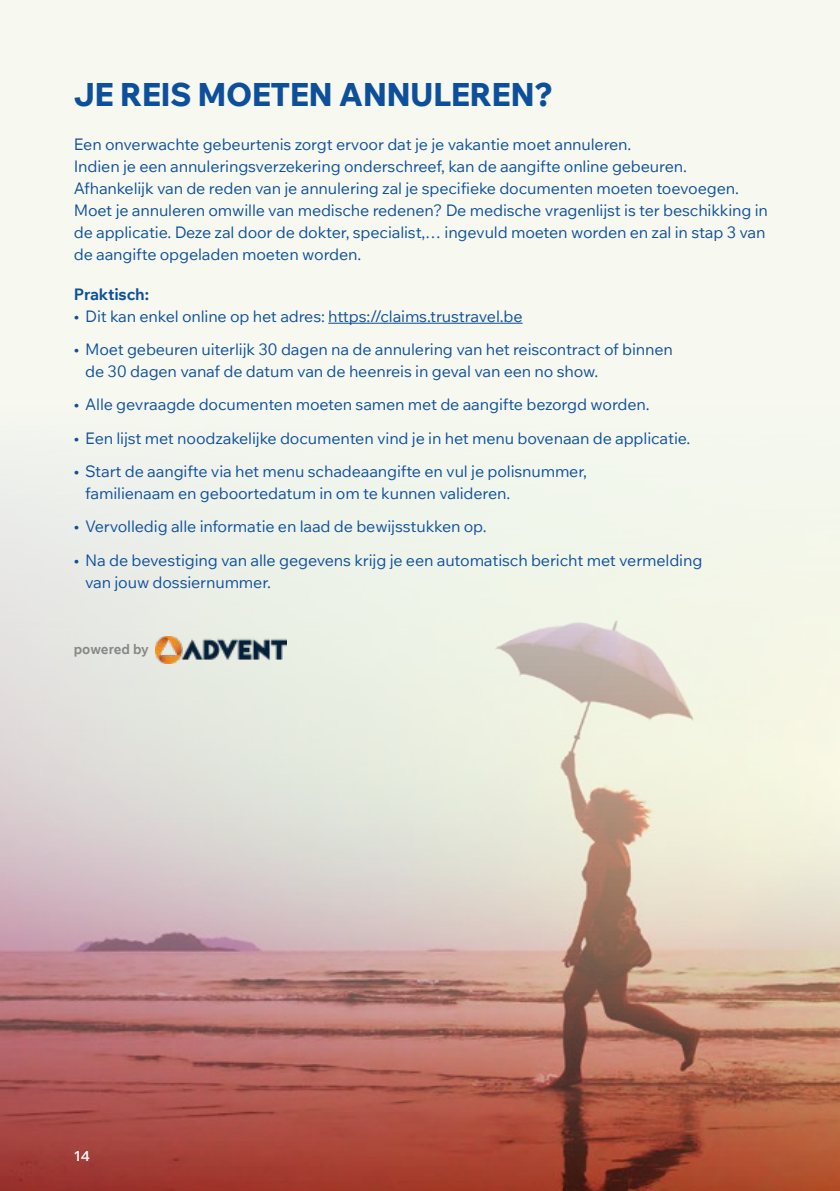
<style>
.page{position:relative;width:840px;height:1191px;background:#fff}
.page>*{position:absolute;margin:0;border:0;box-sizing:border-box;transform-origin:0 0}
.t1{font:800 32px "Wix Madefor Text";letter-spacing:-.02em;color:#0e4f9c}
.t2{font:16px/22px "Wix Madefor Text";letter-spacing:-.01em;color:#0e4f9c}
.t3{font:700 16px "Wix Madefor Text";letter-spacing:-.01em;color:#0e4f9c}
.t4{font:700 14px "Wix Madefor Text";letter-spacing:-.01em;color:#878787;scale:.95 1}
.t5{font:600 14px "Wix Madefor Text";color:#fff}
</style>
<div class="page">
<div style="left:0;top:0;width:839px;height:1191px;background:#f7f9f0"></div>
<img style="left:0;top:322px;width:839px;height:869px">
<img style="left:155px;top:636px;width:131px;height:27px">
<hr style="left:328px;top:323px;width:194px;height:1px;background:#0e4f9c">
<h1 class="t1" style="left:74px;top:68px;width:481px">JE REIS MOETEN ANNULEREN?</h1>
<p class="t2" style="left:74px;top:132px;width:695px">Een onverwachte gebeurtenis zorgt ervoor dat je je vakantie moet annuleren.<br>Indien je een annuleringsverzekering onderschreef, kan de aangifte online gebeuren.<br>Afhankelijk van de reden van je annulering zal je specifieke documenten moeten toevoegen.<br>Moet je annuleren omwille van medische redenen? De medische vragenlijst is ter beschikking in de applicatie. Deze zal door de dokter, specialist,… ingevuld moeten worden en zal in stap 3 van de aangifte opgeladen moeten worden.</p>
<p class="t3" style="left:74px;top:281px;width:77px">Praktisch:</p>
<p class="t2" style="left:74px;top:304px;width:450px">• Dit kan enkel online op het adres: https://claims.trustravel.be</p>
<p class="t2" style="left:85px;top:337px;width:589px;text-indent:-11px">• Moet gebeuren uiterlijk 30 dagen na de annulering van het reiscontract of binnen de 30 dagen vanaf de datum van de heenreis in geval van een no show.</p>
<p class="t2" style="left:74px;top:393px;width:577px">• Alle gevraagde documenten moeten samen met de aangifte bezorgd worden.</p>
<p class="t2" style="left:74px;top:426px;width:617px">• Een lijst met noodzakelijke documenten vind je in het menu bovenaan de applicatie.</p>
<p class="t2" style="left:85px;top:459px;width:503px;text-indent:-11px">• Start de aangifte via het menu schadeaangifte en vul je polisnummer, familienaam en geboortedatum in om te kunnen valideren.</p>
<p class="t2" style="left:74px;top:515px;width:414px">• Vervolledig alle informatie en laad de bewijsstukken op.</p>
<p class="t2" style="left:85px;top:548px;width:618px;text-indent:-11px">• Na de bevestiging van alle gegevens krijg je een automatisch bericht met vermelding van jouw dossiernummer.</p>
<p class="t4" style="left:74px;top:637px;width:81px">powered by</p>
<p class="t5" style="left:74px;top:1145px;width:18px">14</p>
</div>
